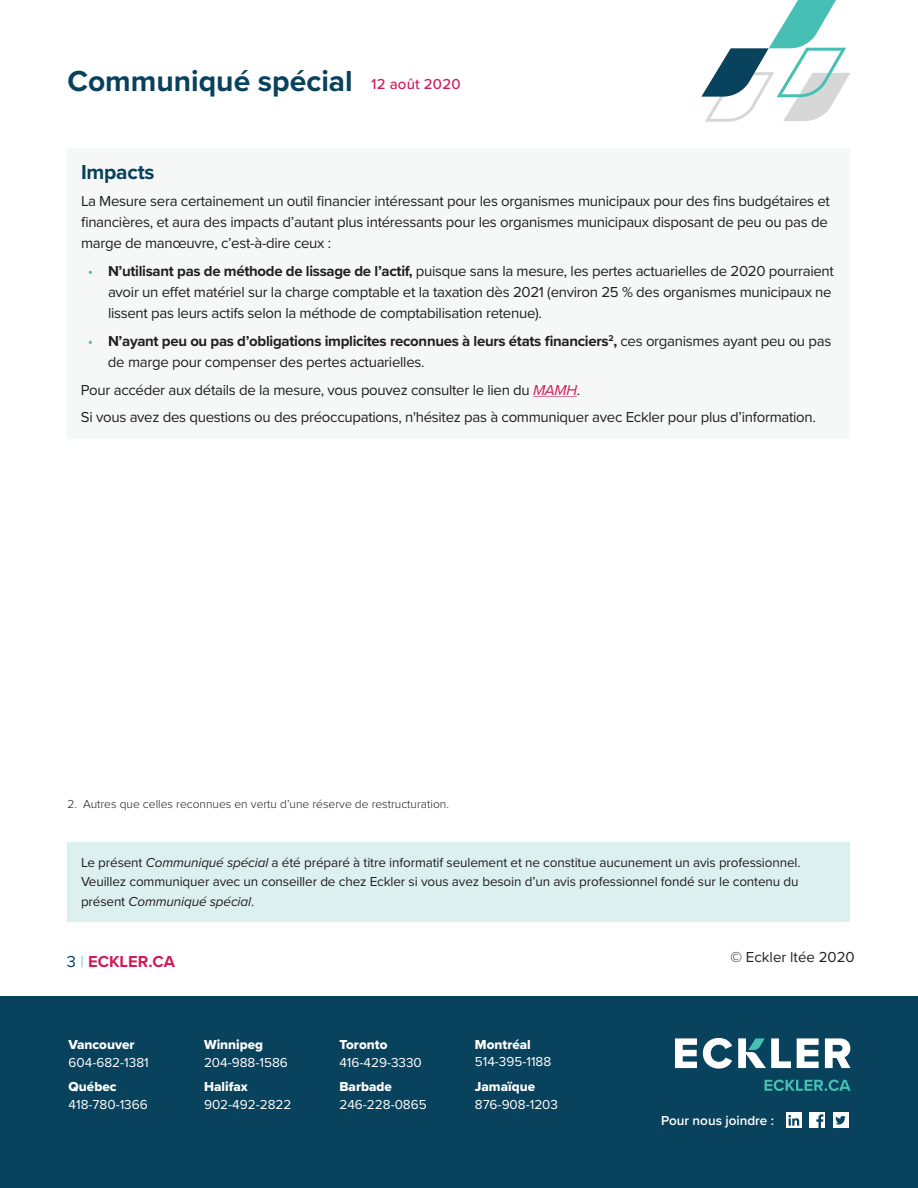
<style>
.page{position:relative;width:918px;height:1188px;background:#fff}
.page>*{position:absolute;margin:0;border:0;box-sizing:border-box;transform-origin:0 0}
.t1{font:700 30px "Proxima Nova";color:#07415b}
.t2{font:700 21px "Proxima Nova";letter-spacing:-.01em;color:#07415b}
.t3{font:700 16.5px "Proxima Nova";color:#d11c58}
.t4{font:15px/21px "Proxima Nova";letter-spacing:-.02em;color:#231f20}
.t5{font:700 15px/21px "Proxima Nova";letter-spacing:-.02em;color:#231f20}
.t6{font:15px "Proxima Nova";color:#231f20}
.t7{font:500 15px "Proxima Nova";letter-spacing:.01em;color:#d11c58}
.t8{font:13.5px/19.5px "Proxima Nova";letter-spacing:-.01em;color:#231f20}
.t9{font:13.5px "Proxima Nova";color:#fff}
.t10{font:13.5px "Proxima Nova Extrabld";color:#fff}
.t11{font:600 13.5px "Proxima Nova";color:#fff}
.t12{font:300 12px "Proxima Nova";color:#231f20}
.s1{color:#46c0b4}
.s2{font-weight:700}
.s3{font-weight:400;color:#46c0b4}
.s4{font-weight:400}
.s5{font-style:italic;color:#d11c58}
.s6{font-style:italic}
.s7{font-weight:400;color:#07415b}
.s8{font-weight:300;color:#46c0b4}
</style>
<div class="page">
<svg style="left:701px;top:0;width:149px;height:122px"></svg>
<div style="left:68px;top:843px;width:782px;height:79px;background:#dbf0ef"></div>
<div style="left:0;top:996px;width:918px;height:192px;background:#09425c"></div>
<svg style="left:675px;top:1038px;width:22px;height:30px"></svg>
<svg style="left:703px;top:1038px;width:29px;height:31px"></svg>
<svg style="left:738px;top:1038px;width:53px;height:30px"></svg>
<svg style="left:797px;top:1038px;width:22px;height:30px"></svg>
<svg style="left:825px;top:1038px;width:25px;height:30px"></svg>
<svg style="left:765px;top:1080px;width:86px;height:11px"></svg>
<div style="left:809px;top:1112px;width:16px;height:16px;background:#fff"></div>
<svg style="left:816px;top:1114px;width:7px;height:14px"></svg>
<div style="left:833px;top:1112px;width:15px;height:16px;background:#fff"></div>
<svg style="left:835px;top:1116px;width:11px;height:9px"></svg>
<div style="left:786px;top:1112px;width:16px;height:16px;background:#fff"></div>
<svg style="left:788px;top:1115px;width:11px;height:11px"></svg>
<div style="left:68px;top:148px;width:782px;height:48px;background:#f6f7f7"></div>
<div style="left:68px;top:181px;width:782px;height:84px;background:#f6f7f7"></div>
<div style="left:68px;top:251px;width:782px;height:84px;background:#f6f7f7"></div>
<div style="left:68px;top:320px;width:782px;height:63px;background:#f6f7f7"></div>
<div style="left:68px;top:369px;width:782px;height:42px;background:#f6f7f7"></div>
<div style="left:68px;top:397px;width:782px;height:42px;background:#f6f7f7"></div>
<h1 class="t1" style="left:68px;top:59px;width:287px">Communiqué spécial</h1>
<p class="t7" style="left:371px;top:73px;width:91px">12 août 2020</p>
<h2 class="t2" style="left:81px;top:156px;width:75px">Impacts</h2>
<p class="t4" style="left:81px;top:190px;width:751px">La Mesure sera certainement un outil financier intéressant pour les organismes municipaux pour des fins budgétaires et financières, et aura des impacts d’autant plus intéressants pour les organismes municipaux disposant de peu ou pas de marge de manœuvre, c’est-à-dire ceux :</p>
<p class="t4" style="left:108px;top:260px;width:727px;text-indent:-20px"><span class="s1">•</span> <span class="s2">N’utilisant pas de méthode de lissage de l’actif,</span> puisque sans la mesure, les pertes actuarielles de 2020 pourraient avoir un effet matériel sur la charge comptable et la taxation dès 2021 (environ 25 % des organismes municipaux ne lissent pas leurs actifs selon la méthode de comptabilisation retenue).</p>
<p class="t5" style="left:108px;top:330px;width:725px;text-indent:-20px"><span class="s3">•</span> N’ayant peu ou pas d’obligations implicites reconnues à leurs états financiers<sup>2</sup>, <span class="s4">ces organismes ayant peu ou pas de marge pour compenser des pertes actuarielles.</span></p>
<p class="t4" style="left:81px;top:375px;width:737px;line-height:27.8px">Pour accéder aux détails de la mesure, vous pouvez consulter le lien du <span class="s5">MAMH</span>.<br>Si vous avez des questions ou des préoccupations, n'hésitez pas à communiquer avec Eckler pour plus d’information.</p>
<p class="t12" style="left:68px;top:795px;width:383px">2. Autres que celles reconnues en vertu d’une réserve de restructuration.</p>
<p class="t8" style="left:81px;top:852px;width:721px">Le présent <span class="s6">Communiqué spécial</span> a été préparé à titre informatif seulement et ne constitue aucunement un avis professionnel.<br>Veuillez communiquer avec un conseiller de chez Eckler si vous avez besoin d’un avis professionnel fondé sur le contenu du présent <span class="s6">Communiqué spécial</span>.</p>
<p class="t3" style="left:67px;top:949px;width:110px"><span class="s7">3</span> <span class="s8">|</span> ECKLER.CA</p>
<p class="t6" style="left:730px;top:946px;width:126px">© Eckler ltée 2020</p>
<p class="t10" style="left:69px;top:1034px;width:67px">Vancouver</p>
<p class="t9" style="left:69px;top:1052px;width:82px">604-682-1381</p>
<p class="t10" style="left:69px;top:1077px;width:49px">Québec</p>
<p class="t9" style="left:69px;top:1095px;width:81px">418-780-1366</p>
<p class="t10" style="left:204px;top:1034px;width:61px">Winnipeg</p>
<p class="t9" style="left:204px;top:1052px;width:85px">204-988-1586</p>
<p class="t10" style="left:204px;top:1077px;width:45px">Halifax</p>
<p class="t9" style="left:204px;top:1095px;width:89px">902-492-2822</p>
<p class="t10" style="left:339px;top:1034px;width:50px">Toronto</p>
<p class="t9" style="left:339px;top:1052px;width:84px">416-429-3330</p>
<p class="t10" style="left:339px;top:1077px;width:54px">Barbade</p>
<p class="t9" style="left:339px;top:1095px;width:89px">246-228-0865</p>
<p class="t10" style="left:475px;top:1034px;width:57px">Montréal</p>
<p class="t9" style="left:475px;top:1052px;width:78px">514-395-1188</p>
<p class="t10" style="left:475px;top:1077px;width:62px">Jamaïque</p>
<p class="t9" style="left:475px;top:1095px;width:85px">876-908-1203</p>
<p class="t11" style="left:661px;top:1110px;width:115px">Pour nous joindre :</p>
</div>
